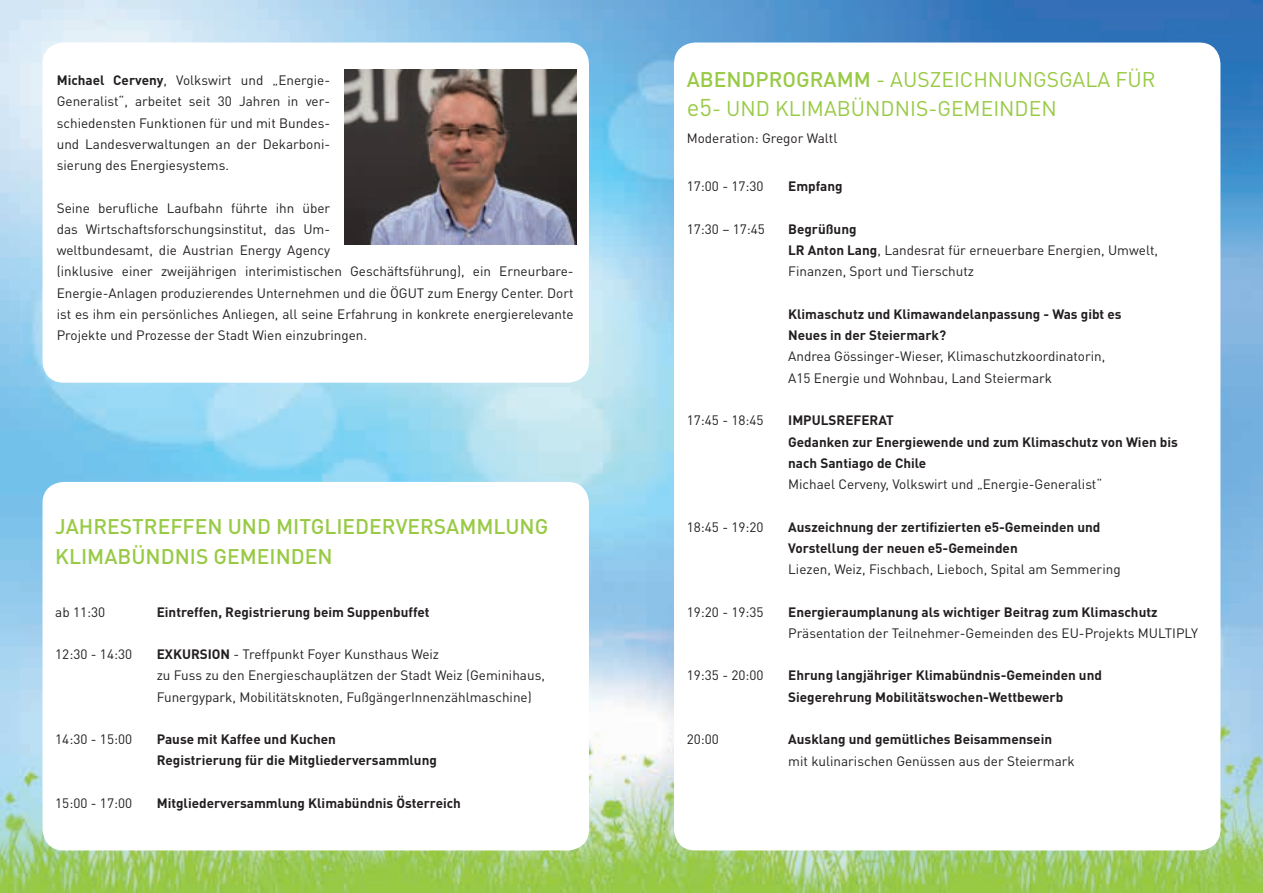
<style>
.page{position:relative;width:1263px;height:893px;background:#fff}
.page>*{position:absolute;margin:0;border:0;box-sizing:border-box;transform-origin:0 0}
.t1{font:21px/28.5px "DINOT";color:#98ca45}
.t2{font:500 21px/30px "DINOT";color:#98ca45}
.t3{font:13.5px/21.3px "DINOT";color:#231f20}
.t4{font:700 13.5px/21.3px "DINOT";color:#231f20}
.s1{font-weight:700}
.s2{font-weight:500}
.s3{font-size:24px}
</style>
<div class="page">
<img style="left:0;top:0;width:1263px;height:893px">
<div style="left:674px;top:43px;width:546px;height:807px;background:#fff;border-radius:21px"></div>
<div style="left:43px;top:43px;width:546px;height:340px;background:#fff;border-radius:21px"></div>
<img style="left:344px;top:69px;width:232px;height:176px">
<div style="left:43px;top:482px;width:546px;height:368px;background:#fff;border-radius:21px"></div>
<p class="t3" style="left:57px;top:69px;width:275px;text-align:justify"><span class="s1">Michael Cerveny</span>, Volkswirt und „Energie-Generalist“, arbeitet seit 30 Jahren in ver&shy;schiedensten Funktionen für und mit Bundes&shy;und Landesverwaltungen an der Dekarboni&shy;sierung des Energiesystems.</p>
<p class="t3" style="left:57px;top:197px;width:518px">Seine berufliche Laufbahn führte ihn über<br>das Wirtschaftsforschungsinstitut, das Um-<br>weltbundesamt, die Austrian Energy Agency<br>(inklusive einer zweijährigen interimistischen Geschäftsführung), ein Erneurbare-Energie-Anlagen produzierendes Unternehmen und die ÖGUT zum Energy Center. Dort ist es ihm ein persönliches Anliegen, all seine Erfahrung in konkrete energierelevante Projekte und Prozesse der Stadt Wien einzubringen.</p>
<h1 class="t2" style="left:55px;top:510px;width:495px">JAHRESTREFFEN UND MITGLIEDERVERSAMMLUNG<br>KLIMABÜNDNIS GEMEINDEN</h1>
<p class="t3" style="left:55px;top:600px;width:52px">ab 11:30</p>
<p class="t4" style="left:157px;top:600px;width:274px">Eintreffen, Registrierung beim Suppenbuffet</p>
<p class="t3" style="left:55px;top:643px;width:78px">12:30 - 14:30</p>
<p class="t3" style="left:157px;top:643px;width:390px"><span class="s1">EXKURSION</span> - Treffpunkt Foyer Kunsthaus Weiz<br>zu Fuss zu den Energieschauplätzen der Stadt Weiz (Geminihaus,<br>Funergypark, Mobilitätsknoten, FußgängerInnenzählmaschine)</p>
<p class="t3" style="left:55px;top:728px;width:78px">14:30 - 15:00</p>
<p class="t4" style="left:157px;top:728px;width:282px">Pause mit Kaffee und Kuchen<br>Registrierung für die Mitgliederversammlung</p>
<p class="t3" style="left:55px;top:792px;width:78px">15:00 - 17:00</p>
<p class="t4" style="left:157px;top:792px;width:306px">Mitgliederversammlung Klimabündnis Österreich</p>
<h1 class="t1" style="left:687px;top:64px;width:470px"><span class="s2">ABENDPROGRAMM</span> - AUSZEICHNUNGSGALA FÜR <span class="s3">e5</span>- UND KLIMABÜNDNIS-GEMEINDEN</h1>
<p class="t3" style="left:687px;top:126px;width:152px">Moderation: Gregor Waltl</p>
<p class="t3" style="left:687px;top:175px;width:78px">17:00 - 17:30</p>
<p class="t4" style="left:788px;top:175px;width:56px">Empfang</p>
<p class="t3" style="left:687px;top:218px;width:80px">17:30 – 17:45</p>
<p class="t3" style="left:788px;top:218px;width:371px"><span class="s1">Begrüßung<br>LR Anton Lang</span>, Landesrat für erneuerbare Energien, Umwelt,<br>Finanzen, Sport und Tierschutz</p>
<p class="t4" style="left:788px;top:303px;width:335px">Klimaschutz und Klimawandelanpassung - Was gibt es<br>Neues in der Steiermark?</p>
<p class="t3" style="left:788px;top:345px;width:319px">Andrea Gössinger-Wieser, Klimaschutzkoordinatorin,<br>A15 Energie und Wohnbau, Land Steiermark</p>
<p class="t3" style="left:687px;top:409px;width:78px">17:45 - 18:45</p>
<p class="t4" style="left:788px;top:409px;width:391px">IMPULSREFERAT<br>Gedanken zur Energiewende und zum Klimaschutz von Wien bis nach Santiago de Chile</p>
<p class="t3" style="left:788px;top:473px;width:315px">Michael Cerveny, Volkswirt und „Energie-Generalist“</p>
<p class="t3" style="left:687px;top:515px;width:78px">18:45 - 19:20</p>
<p class="t4" style="left:788px;top:515px;width:314px">Auszeichnung der zertifizierten e5-Gemeinden und<br>Vorstellung der neuen e5-Gemeinden</p>
<p class="t3" style="left:788px;top:558px;width:334px">Liezen, Weiz, Fischbach, Lieboch, Spital am Semmering</p>
<p class="t3" style="left:687px;top:601px;width:78px">19:20 - 19:35</p>
<p class="t4" style="left:788px;top:601px;width:371px">Energieraumplanung als wichtiger Beitrag zum Klimaschutz</p>
<p class="t3" style="left:788px;top:622px;width:411px">Präsentation der Teilnehmer-Gemeinden des EU-Projekts MULTIPLY</p>
<p class="t3" style="left:687px;top:664px;width:78px">19:35 - 20:00</p>
<p class="t4" style="left:788px;top:664px;width:315px">Ehrung langjähriger Klimabündnis-Gemeinden und<br>Siegerehrung Mobilitätswochen-Wettbewerb</p>
<p class="t3" style="left:687px;top:728px;width:34px">20:00</p>
<p class="t4" style="left:788px;top:728px;width:265px">Ausklang und gemütliches Beisammensein</p>
<p class="t3" style="left:788px;top:749px;width:288px">mit kulinarischen Genüssen aus der Steiermark</p>
</div>
